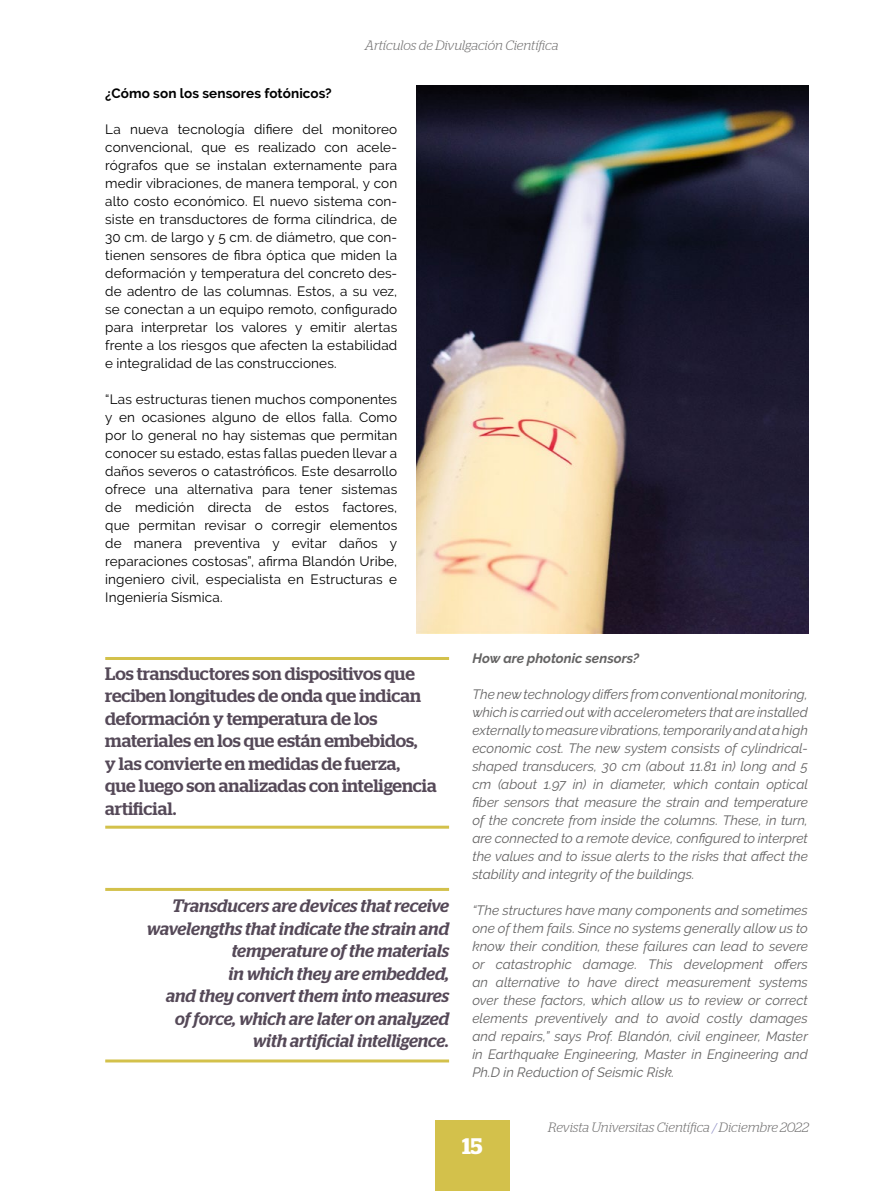
<style>
.page{position:relative;width:893px;height:1191px;background:#fff}
.page>*{position:absolute;margin:0;border:0;box-sizing:border-box;transform-origin:0 0}
.t1{font:600 22.5px "Stag";color:#fff}
.t2{font:500 18px/22.5px "Stag";color:#554958}
.t3{font:italic 500 18px/22.5px "Stag";letter-spacing:-.005em;color:#554958;text-align:right}
.t4{font:italic 13.5px/18px "Raleway";color:#646363;text-align:justify}
.t5{font:13.5px/18px "Raleway";letter-spacing:.01em;color:#000;text-align:justify}
.t6{font:italic 300 13.5px "Stag";color:#706f6f}
.t7{font:700 13.5px "Raleway";letter-spacing:.01em;color:#000}
.t8{font:italic 700 13.5px "Raleway";color:#646363}
.s1{color:#8a8ac3}
</style>
<div class="page">
<div style="left:435px;top:1120px;width:75px;height:71px;background:#d3c14b"></div>
<img style="left:417px;top:85px;width:391px;height:549px">
<hr style="left:105px;top:657px;width:344px;height:3px;background:#d3c14b">
<hr style="left:105px;top:825px;width:344px;height:3px;background:#d3c14b">
<hr style="left:105px;top:888px;width:344px;height:3px;background:#d3c14b">
<hr style="left:105px;top:1059px;width:344px;height:3px;background:#d3c14b">
<p class="t6" style="left:365px;top:37px;width:195px">Artículos de Divulgación Científica</p>
<p class="t7" style="left:105px;top:85px;width:228px">¿Cómo son los sensores fotónicos?</p>
<p class="t5" style="left:105px;top:120px;width:293px">La nueva tecnología difiere del monitoreo convencional, que es realizado con acele&shy;rógrafos que se instalan externamente para medir vibraciones, de manera temporal, y con alto costo económico. El nuevo sistema con&shy;siste en transductores de forma cilíndrica, de 30 cm. de largo y 5 cm. de diámetro, que con&shy;tienen sensores de fibra óptica que miden la deformación y temperatura del concreto des&shy;de adentro de las columnas. Estos, a su vez, se conectan a un equipo remoto, configurado para interpretar los valores y emitir alertas frente a los riesgos que afecten la estabilidad e integralidad de las construcciones.</p>
<p class="t5" style="left:105px;top:390px;width:293px">“Las estructuras tienen muchos componentes y en ocasiones alguno de ellos falla. Como por lo general no hay sistemas que permitan conocer su estado, estas fallas pueden llevar a daños severos o catastróficos. Este desarrollo ofrece una alternativa para tener sistemas de medición directa de estos factores, que permitan revisar o corregir elementos de manera preventiva y evitar daños y reparaciones costosas”, afirma Blandón Uribe, ingeniero civil, especialista en Estructuras e Ingeniería Sísmica.</p>
<p class="t2" style="left:105px;top:662px;width:333px">Los transductores son dispositivos que reciben longitudes de onda que indican deformación y temperatura de los materiales en los que están embebidos,<br>y las convierte en medidas de fuerza,<br>que luego son analizadas con inteligencia artificial.</p>
<p class="t3" style="left:147px;top:894px;width:304px">Transducers are devices that receive wavelengths that indicate the strain and temperature of the materials<br>in which they are embedded,<br>and they convert them into measures of force, which are later on analyzed with artificial intelligence.</p>
<p class="t8" style="left:472px;top:651px;width:168px">How are photonic sensors?</p>
<p class="t4" style="left:472px;top:685px;width:337px">The new technology differs from conventional monitoring, which is carried out with accelerometers that are installed externally to measure vibrations, temporarily and at a high economic cost. The new system consists of cylindrical&shy;shaped transducers, 30 cm (about 11.81 in) long and 5 cm (about 1.97 in) in diameter, which contain optical fiber sensors that measure the strain and temperature of the concrete from inside the columns. These, in turn, are connected to a remote device, configured to interpret the values and to issue alerts to the risks that affect the stability and integrity of the buildings.</p>
<p class="t4" style="left:472px;top:901px;width:337px">“The structures have many components and sometimes one of them fails. Since no systems generally allow us to know their condition, these failures can lead to severe or catastrophic damage. This development offers an alternative to have direct measurement systems over these factors, which allow us to review or correct elements preventively and to avoid costly damages and repairs,” says Prof. Blandón, civil engineer, Master in Earthquake Engineering, Master in Engineering and Ph.D in Reduction of Seismic Risk.</p>
<h1 class="t1" style="left:462px;top:1132px;width:22px">15</h1>
<p class="t6" style="left:548px;top:1119px;width:262px">Revista Universitas Científica <span class="s1">/</span> Diciembre 2022</p>
</div>
